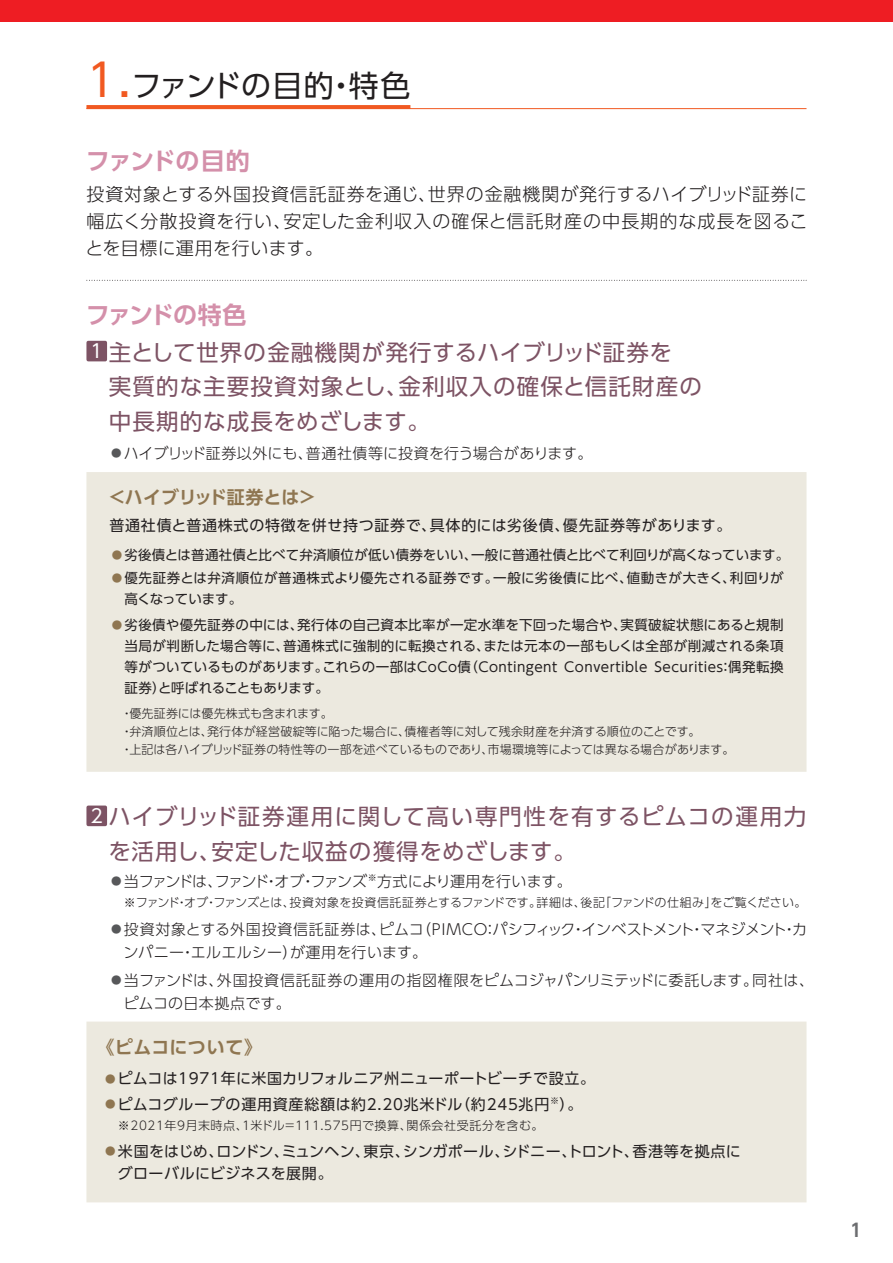
<style>
.page{position:relative;width:893px;height:1263px;background:#fff}
.page>*{position:absolute;margin:0;border:0;box-sizing:border-box;transform-origin:0 0}
.t1{font:30px "UD Shin Go Pro";letter-spacing:-.02em;color:#231f20}
.t2{font:700 24px "UD Shin Go Pro De";letter-spacing:-.05em;color:#d490aa}
.t3{font:22.5px/34.5px "UD Shin Go Pro";letter-spacing:.05em;color:#7d5364}
.t4{font:300 18px/27px "UD Shin Go Pro";letter-spacing:.05em;color:#231f20;text-align:justify}
.t5{font:700 18px "UD Shin Go Pro De";letter-spacing:.005em;color:#8f7651}
.t6{font:700 18px "UD Shin Go Pro De";letter-spacing:.03em;color:#8f7651}
.t7{font:700 18px "UD Shin Go Pro De";color:#6c6d70}
.t8{font:15px/22.5px "UD Shin Go Pro";letter-spacing:.035em;color:#231f20}
.t9{font:300 15px/22.5px "UD Shin Go Pro";letter-spacing:.01em;color:#231f20}
.t10{font:300 15px "UD Shin Go Pro";letter-spacing:-.035em;color:#231f20}
.t11{font:13.5px/21px "UD Shin Go Pro";letter-spacing:.02em;color:#231f20}
.t12{font:300 12px/18px "UD Shin Go Pro";letter-spacing:.01em;color:#231f20}
.t13{font:300 12px "UD Shin Go Pro";letter-spacing:-.01em;color:#231f20}
.t14{font:300 12px "UD Shin Go Pro";letter-spacing:.05em;color:#231f20}
.s1{font-size:45px;color:#f15921}
.s2{font-size:18.75px;color:#fff}
.s3{font-size:10.5px;color:#57585a}
.s4{font-weight:300;font-size:10.5px;color:#8f7651}
</style>
<div class="page">
<div style="left:0;top:0;width:893px;height:21px;background:#ee1d23"></div>
<svg style="left:87px;top:280px;width:720px;height:1px"></svg>
<svg style="left:86px;top:472px;width:720px;height:730px;fill:#ece9df"></svg>
<div style="left:86px;top:341px;width:21px;height:20px;background:#7d5364;border-radius:2px"></div>
<div style="left:86px;top:805px;width:21px;height:21px;background:#7d5364;border-radius:2px"></div>
<hr style="left:86px;top:108px;width:720px;height:1px;background:#f15921">
<svg style="left:86px;top:105px;width:324px;height:4px"></svg>
<h1 class="t1" style="left:86px;top:61px;width:325px"><span class="s1">1.</span>ファンドの目的・特色</h1>
<h2 class="t2" style="left:86px;top:141px;width:166px">ファンドの目的</h2>
<h3 class="t4" style="left:85px;top:180px;width:724px">投資対象とする外国投資信託証券を通じ、世界の金融機関が発行するハイブリッド証券に幅広く分散投資を行い、安定した金利収入の確保と信託財産の中長期的な成長を図ることを目標に運用を行います。</h3>
<h2 class="t2" style="left:86px;top:296px;width:162px">ファンドの特色</h2>
<h3 class="t3" style="left:109px;top:334px;width:594px;text-indent:-18px"><span class="s2">1</span> 主として世界の金融機関が発行するハイブリッド証券を<br>実質的な主要投資対象とし、金利収入の確保と信託財産の中長期的な成長をめざします。</h3>
<p class="t9" style="left:111px;top:441px;width:483px"><span class="s3">●</span> ハイブリッド証券以外にも、普通社債等に投資を行う場合があります。</p>
<h3 class="t5" style="left:108px;top:483px;width:210px">＜ハイブリッド証券とは＞</h3>
<p class="t8" style="left:109px;top:514px;width:623px">普通社債と普通株式の特徴を併せ持つ証券で、具体的には劣後債、優先証券等があります。</p>
<p class="t11" style="left:112px;top:544px;width:679px"><span class="s4">●</span> 劣後債とは普通社債と比べて弁済順位が低い債券をいい、一般に普通社債と比べて利回りが高くなっています。</p>
<p class="t11" style="left:124px;top:567px;width:661px;text-indent:-13px"><span class="s4">●</span> 優先証券とは弁済順位が普通株式より優先される証券です。一般に劣後債に比べ、値動きが大きく、利回りが高くなっています。</p>
<p class="t11" style="left:124px;top:614px;width:661px;text-align:justify;text-indent:-13px"><span class="s4">●</span> 劣後債や優先証券の中には、発行体の自己資本比率が一定水準を下回った場合や、実質破綻状態にあると規制当局が判断した場合等に、普通株式に強制的に転換される、または元本の一部もしくは全部が削減される条項等がついているものがあります。これらの一部はCoCo債（Contingent Convertible Securities：偶発転換証券）と呼ばれることもあります。</p>
<p class="t12" style="left:121px;top:704px;width:615px">・優先証券には優先株式も含まれます。<br>・弁済順位とは、発行体が経営破綻等に陥った場合に、債権者等に対して残余財産を弁済する順位のことです。<br>・上記は各ハイブリッド証券の特性等の一部を述べているものであり、市場環境等によっては異なる場合があります。</p>
<h3 class="t3" style="left:108px;top:799px;width:699px;text-indent:-18px"><span class="s2">2</span> ハイブリッド証券運用に関して高い専門性を有するピムコの運用力を活用し、安定した収益の獲得をめざします。</h3>
<p class="t10" style="left:111px;top:869px;width:462px"><span class="s3">●</span> 当ファンドは、ファンド・オブ・ファンズ<sup>※</sup>方式により運用を行います。</p>
<p class="t13" style="left:124px;top:892px;width:684px">※ファンド・オブ・ファンズとは、投資対象を投資信託証券とするファンドです。詳細は、後記「ファンドの仕組み」をご覧ください。</p>
<p class="t9" style="left:123px;top:917px;width:685px;text-indent:-12px"><span class="s3">●</span> 投資対象とする外国投資信託証券は、ピムコ（PIMCO：パシフィック・インベストメント・マネジメント・カンパニー・エルエルシー）が運用を行います。</p>
<p class="t9" style="left:123px;top:968px;width:692px;text-indent:-12px"><span class="s3">●</span> 当ファンドは、外国投資信託証券の運用の指図権限をピムコジャパンリミテッドに委託します。同社は、ピムコの日本拠点です。</p>
<h3 class="t6" style="left:96px;top:1032px;width:167px">《ピムコについて》</h3>
<p class="t8" style="left:105px;top:1067px;width:492px"><span class="s4">●</span>ピムコは1971年に米国カリフォルニア州ニューポートビーチで設立。</p>
<p class="t8" style="left:105px;top:1092px;width:479px"><span class="s4">●</span>ピムコグループの運用資産総額は約2.20兆米ドル（約245兆円<sup>※</sup>）。</p>
<p class="t14" style="left:118px;top:1115px;width:427px">※2021年9月末時点、１米ドル＝111.575円で換算、関係会社受託分を含む。</p>
<p class="t8" style="left:118px;top:1139px;width:624px;text-indent:-13px"><span class="s4">●</span> 米国をはじめ、ロンドン、ミュンヘン、東京、シンガポール、シドニー、トロント、香港等を拠点にグローバルにビジネスを展開。</p>
<h3 class="t7" style="left:850px;top:1215px;width:13px">1</h3>
</div>
